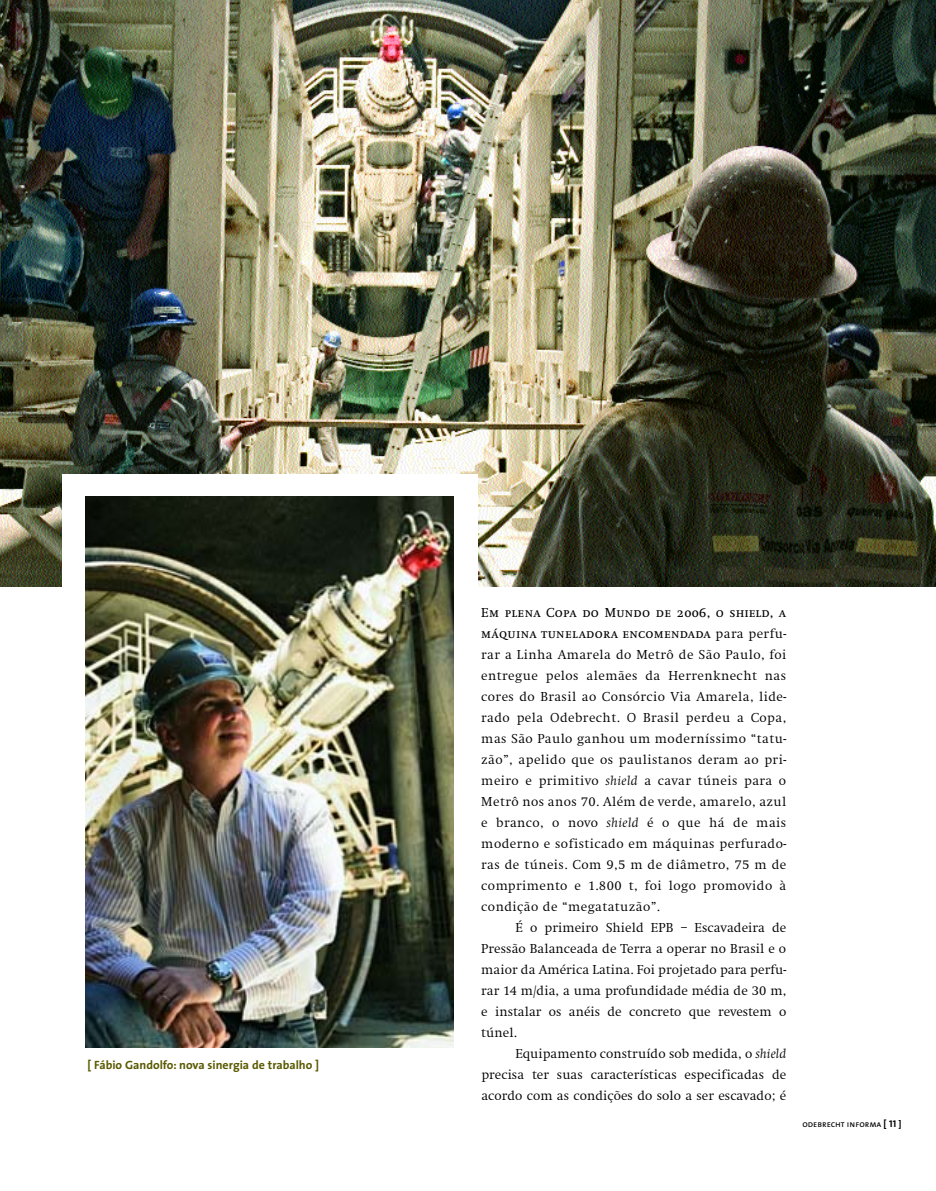
<style>
.page{position:relative;width:936px;height:1191px;background:#fff}
.page>*{position:absolute;margin:0;border:0;box-sizing:border-box;transform-origin:0 0}
.t1{font:300 13.5px/21px "Swift";letter-spacing:.005em;color:#000;text-align:justify}
.t2{font:13.5px/21px "Swift SC";letter-spacing:.02em;color:#000}
.t3{font:700 12px "The Sans";color:#595900}
.t4{font:9px "The Sans Caps";color:#000}
.s1{font-family:"Swift";font-weight:300}
.s2{font-style:italic}
.s3{font-family:"The Sans Bold Caps";font-size:9.75px}
.s4{font-family:"The Sans Bold Caps"}
</style>
<div class="page">
<img style="left:1px;top:0;width:934px;height:587px">
<div style="left:62px;top:474px;width:416px;height:178px;background:#fff"></div>
<img style="left:86px;top:496px;width:367px;height:551px">
<p class="t3" style="left:87px;top:1060px;width:233px">[ Fábio Gandolfo: nova sinergia de trabalho ]</p>
<p class="t2" style="left:481px;top:601px;width:306px">Em plena Copa do Mundo de 2006, o shield, a máquina tuneladora encomendada <span class="s1">para perfu-</span></p>
<p class="t1" style="left:481px;top:645px;width:306px">rar a Linha Amarela do Metrô de São Paulo, foi entregue pelos alemães da Herrenknecht nas cores do Brasil ao Consórcio Via Amarela, lide&shy;rado pela Odebrecht. O Brasil perdeu a Copa, mas São Paulo ganhou um moderníssimo “tatu&shy;zão”, apelido que os paulistanos deram ao pri&shy;meiro e primitivo <span class="s2">shield</span> a cavar túneis para o Metrô nos anos 70. Além de verde, amarelo, azul e branco, o novo <span class="s2">shield</span> é o que há de mais moderno e sofisticado em máquinas perfurado&shy;ras de túneis. Com 9,5 m de diâmetro, 75 m de comprimento e 1.800 t, foi logo promovido à condição de “megatatuzão”.</p>
<p class="t1" style="left:481px;top:918px;width:306px;text-indent:34px">É o primeiro Shield EPB – Escavadeira de Pressão Balanceada de Terra a operar no Brasil e o maior da América Latina. Foi projetado para perfu&shy;rar 14 m/dia, a uma profundidade média de 30 m, e instalar os anéis de concreto que revestem o túnel.</p>
<p class="t1" style="left:481px;top:1044px;width:306px;text-indent:34px">Equipamento construído sob medida, o <span class="s2">shield </span>precisa ter suas características especificadas de acordo com as condições do solo a ser escavado; é</p>
<p class="t4" style="left:802px;top:1118px;width:101px">odebrecht informa <span class="s3">[ 11</span> <span class="s4">]</span></p>
</div>
